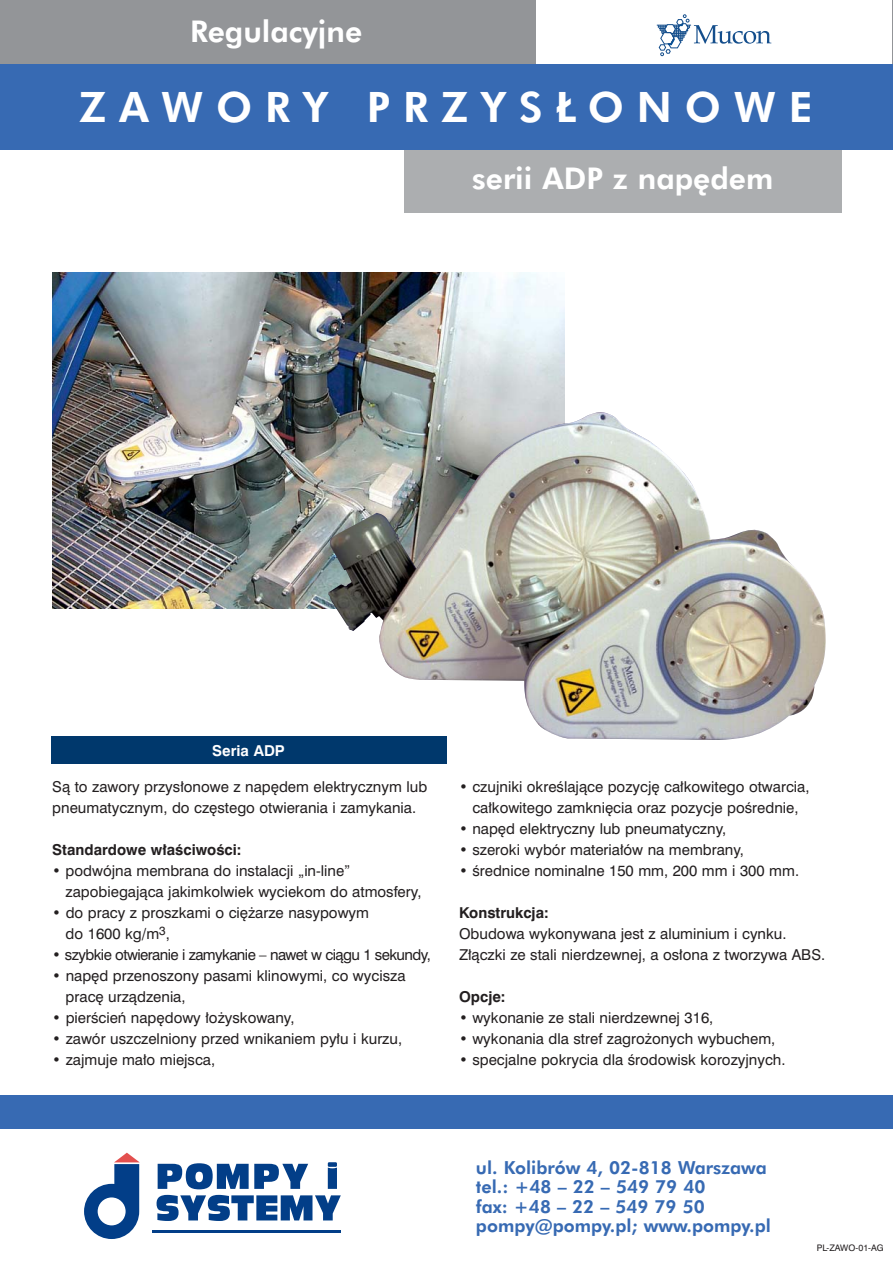
<style>
.page{position:relative;width:893px;height:1263px;background:#fff}
.page>*{position:absolute;margin:0;border:0;box-sizing:border-box;transform-origin:0 0}
.t1{font:800 42px "Futura PL";letter-spacing:.305em;color:#fff}
.t2{font:800 30px "Futura PL";color:#fff}
.t3{font:800 18px/19.5px "Futura PL";color:#376ab3}
.t4{font:15px/21px "Swiss 721 PL";color:#231f20}
.t5{font:15px "Swiss 721 PL";letter-spacing:-.04em;color:#231f20}
.t6{font:700 15px "Swiss 721 PL";color:#231f20}
.t7{font:700 15px "Swiss 721 PL";color:#fff}
.t8{font:9px "Swiss 721 PL";color:#231f20}
</style>
<div class="page">
<hr style="left:892px;top:0;width:1px;height:64px;background:#939598">
<div style="left:0;top:0;width:536px;height:64px;background:#939598"></div>
<div style="left:0;top:1095px;width:893px;height:33px;background:#376ab3"></div>
<div style="left:404px;top:149px;width:438px;height:64px;background:#acaeb0"></div>
<div style="left:0;top:64px;width:893px;height:85px;background:#376ab3"></div>
<svg style="left:157px;top:1195px;width:184px;height:26px"></svg>
<svg style="left:158px;top:1163px;width:150px;height:26px"></svg>
<svg style="left:328px;top:1162px;width:9px;height:27px"></svg>
<svg style="left:84px;top:1153px;width:56px;height:86px"></svg>
<hr style="left:152px;top:1230px;width:188px;height:2px;background:#023e88">
<img style="left:52px;top:272px;width:513px;height:336px">
<img style="left:328px;top:412px;width:498px;height:328px">
<div style="left:51px;top:737px;width:395px;height:27px;background:#00386c"></div>
<svg style="left:657px;top:14px;width:114px;height:42px"></svg>
<h2 class="t2" style="left:190px;top:19px;width:174px">Regulacyjne</h2>
<h1 class="t1" style="left:80px;top:89px;width:735px">ZAWORY PRZYS¸ONOWE</h1>
<h2 class="t2" style="left:472px;top:166px;width:303px">serii ADP z nap´dem</h2>
<p class="t7" style="left:212px;top:745px;width:74px">Seria ADP</p>
<p class="t4" style="left:52px;top:777px;width:376px">Sà to zawory przys∏onowe z nap´dem elektrycznym lub pneumatycznym, do cz´stego otwierania i zamykania.</p>
<p class="t6" style="left:52px;top:844px;width:191px">Standardowe w∏aÊciwoÊci:</p>
<p class="t4" style="left:66px;top:861px;width:357px;text-indent:-13px">• podwójna membrana do instalacji „in-line” zapobiegajàca jakimkolwiek wyciekom do atmosfery,</p>
<p class="t4" style="left:66px;top:903px;width:305px;text-indent:-13px">• do pracy z proszkami o ci´˝arze nasypowym do 1600 kg/m<sup>3</sup>,</p>
<p class="t5" style="left:52px;top:949px;width:380px">• szybkie otwieranie i zamykanie – nawet w ciàgu 1 sekundy,</p>
<p class="t4" style="left:66px;top:966px;width:341px;text-indent:-13px">• nap´d przenoszony pasami klinowymi, co wycisza prac´ urzàdzenia,</p>
<p class="t4" style="left:52px;top:1008px;width:244px">• pierÊcieƒ nap´dowy ∏o˝yskowany,</p>
<p class="t4" style="left:52px;top:1029px;width:351px">• zawór uszczelniony przed wnikaniem py∏u i kurzu,</p>
<p class="t4" style="left:52px;top:1050px;width:164px">• zajmuje ma∏o miejsca,</p>
<p class="t4" style="left:459px;top:777px;width:352px;text-align:center">• czujniki okreÊlajàce pozycj´ ca∏kowitego otwarcia, ca∏kowitego zamkni´cia oraz pozycje poÊrednie,</p>
<p class="t4" style="left:459px;top:819px;width:269px">• nap´d elektryczny lub pneumatyczny,</p>
<p class="t4" style="left:459px;top:840px;width:286px">• szeroki wybór materia∏ów na membrany,</p>
<p class="t4" style="left:459px;top:861px;width:342px">• Êrednice nominalne 150 mm, 200 mm i 300 mm.</p>
<p class="t6" style="left:459px;top:907px;width:91px">Konstrukcja:</p>
<p class="t4" style="left:459px;top:924px;width:368px">Obudowa wykonywana jest z aluminium i cynku.<br>Z∏àczki ze stali nierdzewnej, a os∏ona z tworzywa ABS.</p>
<p class="t6" style="left:459px;top:991px;width:48px">Opcje:</p>
<p class="t4" style="left:459px;top:1008px;width:256px">• wykonanie ze stali nierdzewnej 316,</p>
<p class="t4" style="left:459px;top:1029px;width:318px">• wykonania dla stref zagro˝onych wybuchem,</p>
<p class="t4" style="left:459px;top:1050px;width:328px">• specjalne pokrycia dla Êrodowisk korozyjnych.</p>
<p class="t3" style="left:476px;top:1159px;width:296px">ul. Kolibrów 4, 02-818 Warszawa tel.: +48 – 22 – 549 79 40<br>fax: +48 – 22 – 549 79 50 pompy@pompy.pl; www.pompy.pl</p>
<p class="t8" style="left:817px;top:1244px;width:68px">PL-ZAWO-01-AG</p>
</div>
